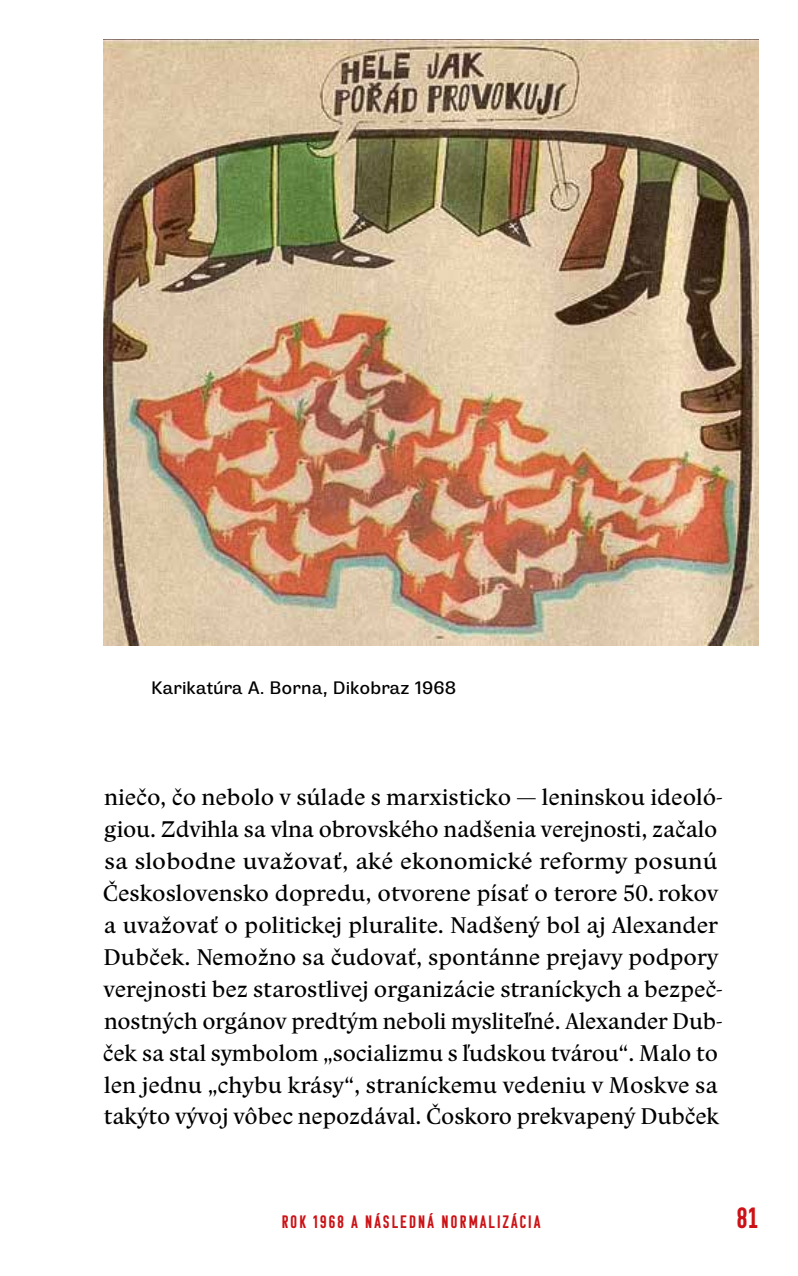
<style>
.page{position:relative;width:798px;height:1276px;background:#fff}
.page>*{position:absolute;margin:0;border:0;box-sizing:border-box;transform-origin:0 0}
.t1{font:29.25px "Komu B";color:#cc1216}
.t2{font:22.5px/31.9px "Trivia Humanist Text";color:#000}
.t3{font:18px "Trivia Grotesk R3";color:#000}
.t4{font:18px "Komu B";letter-spacing:.125em;color:#cc1216}
</style>
<div class="page">
<img style="left:104px;top:40px;width:653px;height:606px">
<p class="t3" style="left:151px;top:677px;width:306px">Karikatúra A. Borna, Dikobraz 1968</p>
<p class="t2" style="left:103px;top:782px;width:621px">niečo, čo nebolo v súlade s marxisticko — leninskou ideoló&shy;giou. Zdvihla sa vlna obrovského nadšenia verejnosti, začalo sa slobodne uvažovať, aké ekonomické reformy posunú Československo dopredu, otvorene písať o terore 50. rokov a uvažovať o politickej pluralite. Nadšený bol aj Alexander Dubček. Nemožno sa čudovať, spontánne prejavy podpory verejnosti bez starostlivej organizácie straníckych a bezpeč&shy;nostných orgánov predtým neboli mysliteľné. Alexander Dub&shy;ček sa stal symbolom „socializmu s ľudskou tvárou“. Malo to len jednu „chybu krásy“, straníckemu vedeniu v Moskve sa takýto vývoj vôbec nepozdával. Čoskoro prekvapený Dubček</p>
<p class="t4" style="left:281px;top:1212px;width:260px">ROK 1968 A NÁSLEDNÁ NORMALIZÁCIA</p>
<h1 class="t1" style="left:736px;top:1202px;width:23px">81</h1>
</div>
